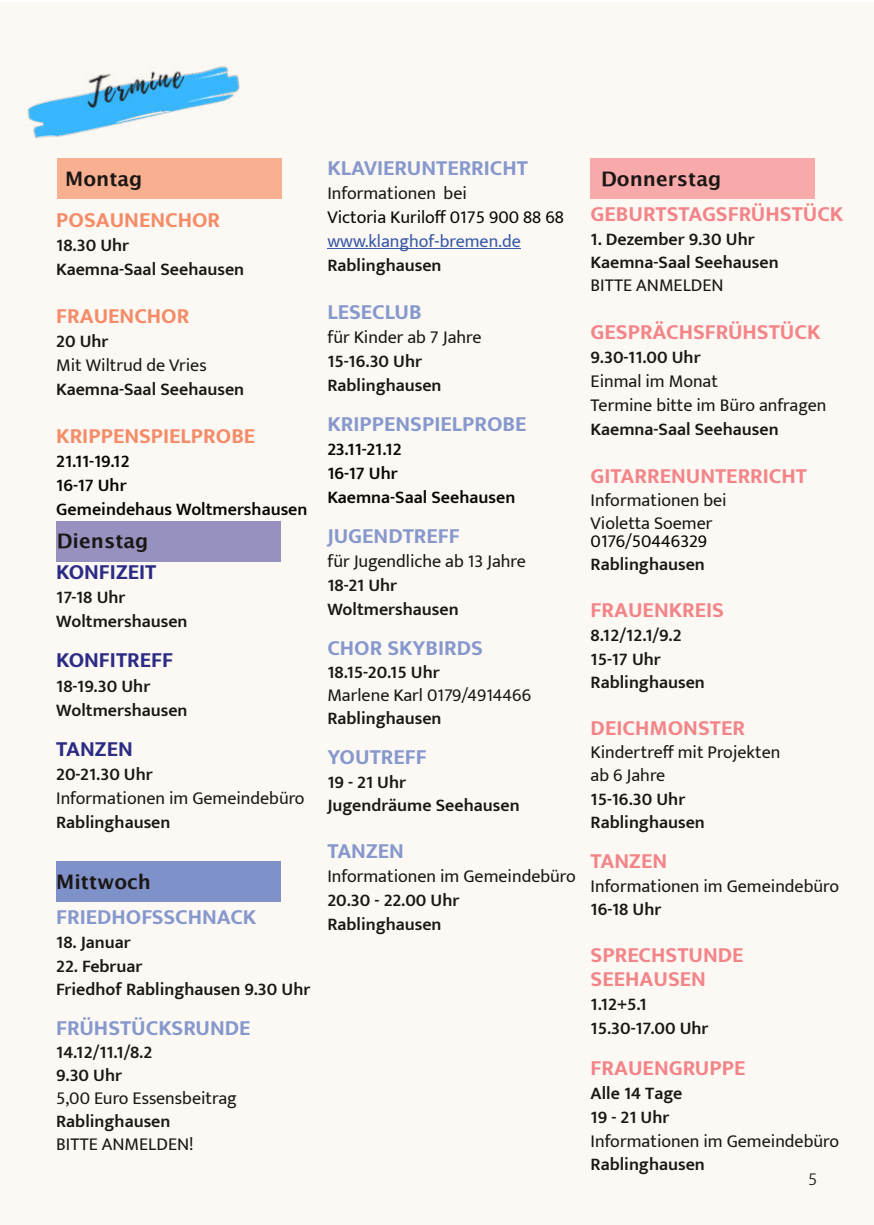
<style>
.page{position:relative;width:874px;height:1225px;background:#fff}
.page>*{position:absolute;margin:0;border:0;box-sizing:border-box;transform-origin:0 0}
.t1{font:700 22px/24px "Mukta";color:#f38589}
.t2{font:700 22px "Mukta";color:#8798cd}
.t3{font:700 22px "Mukta";color:#f58c68}
.t4{font:700 22px "Mukta";color:#2c2c84}
.t5{font:700 20px "Lucida Grande";color:#1b1715}
.t6{font:600 18px/24px "Mukta";color:#1b1715}
.t7{font:18px/23px "Mukta";color:#1b1715}
.t8{font:600 18px/24px "Mukta";color:#080704}
.t9{font:18px "Mukta";color:#080704}
.t10{font:18px "Mukta";color:#3759a7}
.t11{font:300 18px "Mukta";color:#231f20}
</style>
<div class="page">
<div style="left:0;top:2px;width:873px;height:1223px;background:#fcf9f5"></div>
<img style="left:27px;top:66px;width:228px;height:93px">
<div style="left:57px;top:159px;width:224px;height:40px;background:#f9b090"></div>
<div style="left:56px;top:521px;width:225px;height:40px;background:#9791c0"></div>
<hr style="left:327px;top:249px;width:193px;height:1px;background:#3759a7">
<div style="left:56px;top:861px;width:225px;height:41px;background:#7f91c9"></div>
<div style="left:590px;top:159px;width:224px;height:40px;background:#f8aaaa"></div>
<p class="t5" style="left:65px;top:162px;width:79px">Montag</p>
<p class="t3" style="left:56px;top:206px;width:165px">POSAUNENCHOR</p>
<p class="t6" style="left:56px;top:232px;width:189px">18.30 Uhr<br>Kaemna-Saal Seehausen</p>
<p class="t3" style="left:56px;top:302px;width:135px">FRAUENCHOR</p>
<p class="t6" style="left:56px;top:328px;width:54px">20 Uhr</p>
<p class="t7" style="left:56px;top:353px;width:152px">Mit Wiltrud de Vries</p>
<p class="t6" style="left:56px;top:376px;width:189px">Kaemna-Saal Seehausen</p>
<p class="t3" style="left:56px;top:422px;width:200px">KRIPPENSPIELPROBE</p>
<p class="t8" style="left:56px;top:448px;width:253px">21.11-19.12<br>16-17 Uhr<br>Gemeindehaus Woltmershausen</p>
<p class="t5" style="left:57px;top:525px;width:93px">Dienstag</p>
<p class="t4" style="left:56px;top:559px;width:102px">KONFIZEIT</p>
<p class="t6" style="left:56px;top:585px;width:133px">17-18 Uhr<br>Woltmershausen</p>
<p class="t4" style="left:56px;top:647px;width:118px">KONFITREFF</p>
<p class="t6" style="left:56px;top:673px;width:133px">18-19.30 Uhr<br>Woltmershausen</p>
<p class="t4" style="left:56px;top:735px;width:78px">TANZEN</p>
<p class="t6" style="left:56px;top:761px;width:98px">20-21.30 Uhr</p>
<p class="t7" style="left:56px;top:786px;width:250px">Informationen im Gemeindebüro</p>
<p class="t6" style="left:56px;top:809px;width:116px">Rablinghausen</p>
<p class="t5" style="left:56px;top:865px;width:96px">Mittwoch</p>
<p class="t2" style="left:56px;top:903px;width:202px">FRIEDHOFSSCHNACK</p>
<p class="t6" style="left:56px;top:929px;width:76px">18. Januar</p>
<p class="t6" style="left:56px;top:954px;width:255px;line-height:23px">22. Februar<br>Friedhof Rablinghausen 9.30 Uhr</p>
<p class="t2" style="left:56px;top:1014px;width:196px">FRÜHSTÜCKSRUNDE</p>
<p class="t6" style="left:56px;top:1040px;width:98px;line-height:23px">14.12/11.1/8.2<br>9.30 Uhr</p>
<p class="t7" style="left:56px;top:1086px;width:182px">5,00 Euro Essensbeitrag</p>
<p class="t6" style="left:56px;top:1108px;width:116px">Rablinghausen</p>
<p class="t7" style="left:56px;top:1132px;width:139px">BITTE ANMELDEN!</p>
<p class="t2" style="left:327px;top:154px;width:202px">KLAVIERUNTERRICHT</p>
<p class="t7" style="left:327px;top:181px;width:141px">Informationen bei</p>
<p class="t9" style="left:327px;top:206px;width:238px">Victoria Kuriloff 0175 900 88 68</p>
<p class="t10" style="left:327px;top:230px;width:195px">www.klanghof-bremen.de</p>
<p class="t6" style="left:327px;top:252px;width:116px">Rablinghausen</p>
<p class="t2" style="left:327px;top:298px;width:96px">LESECLUB</p>
<p class="t7" style="left:327px;top:325px;width:156px">für Kinder ab 7 Jahre</p>
<p class="t6" style="left:327px;top:348px;width:116px">15-16.30 Uhr<br>Rablinghausen</p>
<p class="t2" style="left:327px;top:410px;width:200px">KRIPPENSPIELPROBE</p>
<p class="t8" style="left:327px;top:436px;width:189px">23.11-21.12<br>16-17 Uhr<br>Kaemna-Saal Seehausen</p>
<p class="t2" style="left:327px;top:522px;width:134px">JUGENDTREFF</p>
<p class="t7" style="left:327px;top:549px;width:200px">für Jugendliche ab 13 Jahre</p>
<p class="t6" style="left:327px;top:572px;width:133px">18-21 Uhr<br>Woltmershausen</p>
<p class="t2" style="left:327px;top:634px;width:157px">CHOR SKYBIRDS</p>
<p class="t6" style="left:327px;top:659px;width:114px">18.15-20.15 Uhr</p>
<p class="t7" style="left:327px;top:683px;width:205px">Marlene Karl 0179/4914466</p>
<p class="t6" style="left:327px;top:705px;width:116px">Rablinghausen</p>
<p class="t2" style="left:327px;top:743px;width:101px">YOUTREFF</p>
<p class="t6" style="left:327px;top:770px;width:194px;line-height:23px">19 - 21 Uhr<br>Jugendräume Seehausen</p>
<p class="t2" style="left:327px;top:837px;width:78px">TANZEN</p>
<p class="t7" style="left:327px;top:864px;width:250px">Informationen im Gemeindebüro</p>
<p class="t6" style="left:327px;top:888px;width:133px">20.30 - 22.00 Uhr<br>Rablinghausen</p>
<p class="t5" style="left:600px;top:162px;width:122px">Donnerstag</p>
<p class="t1" style="left:590px;top:201px;width:254px">GEBURTSTAGSFRÜHSTÜCK</p>
<p class="t6" style="left:590px;top:227px;width:189px;line-height:23px">1. Dezember 9.30 Uhr<br>Kaemna-Saal Seehausen</p>
<p class="t7" style="left:590px;top:273px;width:134px">BITTE ANMELDEN</p>
<p class="t1" style="left:590px;top:319px;width:231px">GESPRÄCHSFRÜHSTÜCK</p>
<p class="t6" style="left:590px;top:345px;width:111px">9.30-11.00 Uhr</p>
<p class="t7" style="left:590px;top:369px;width:237px;line-height:24px">Einmal im Monat<br>Termine bitte im Büro anfragen</p>
<p class="t6" style="left:590px;top:417px;width:189px">Kaemna-Saal Seehausen</p>
<p class="t1" style="left:590px;top:463px;width:218px">GITARRENUNTERRICHT</p>
<p class="t7" style="left:590px;top:488px;width:137px">Informationen bei<br>Violetta Soemer</p>
<p class="t9" style="left:590px;top:530px;width:118px">0176/50446329</p>
<p class="t6" style="left:590px;top:552px;width:116px">Rablinghausen</p>
<p class="t1" style="left:590px;top:597px;width:135px">FRAUENKREIS</p>
<p class="t6" style="left:590px;top:623px;width:116px">8.12/12.1/9.2<br>15-17 Uhr<br>Rablinghausen</p>
<p class="t1" style="left:590px;top:715px;width:156px">DEICHMONSTER</p>
<p class="t7" style="left:590px;top:740px;width:191px">Kindertreff mit Projekten ab 6 Jahre</p>
<p class="t6" style="left:590px;top:787px;width:116px;line-height:23px">15-16.30 Uhr<br>Rablinghausen</p>
<p class="t1" style="left:590px;top:848px;width:78px">TANZEN</p>
<p class="t7" style="left:590px;top:874px;width:250px">Informationen im Gemeindebüro</p>
<p class="t6" style="left:590px;top:897px;width:72px">16-18 Uhr</p>
<p class="t1" style="left:590px;top:942px;width:154px">SPRECHSTUNDE<br>SEEHAUSEN</p>
<p class="t6" style="left:590px;top:992px;width:119px">1.12+5.1<br>15.30-17.00 Uhr</p>
<p class="t1" style="left:590px;top:1055px;width:156px">FRAUENGRUPPE</p>
<p class="t6" style="left:590px;top:1080px;width:93px">Alle 14 Tage<br>19 - 21 Uhr</p>
<p class="t7" style="left:590px;top:1129px;width:250px">Informationen im Gemeindebüro</p>
<p class="t6" style="left:590px;top:1151px;width:116px">Rablinghausen</p>
<p class="t11" style="left:807px;top:1168px;width:11px">5</p>
</div>
